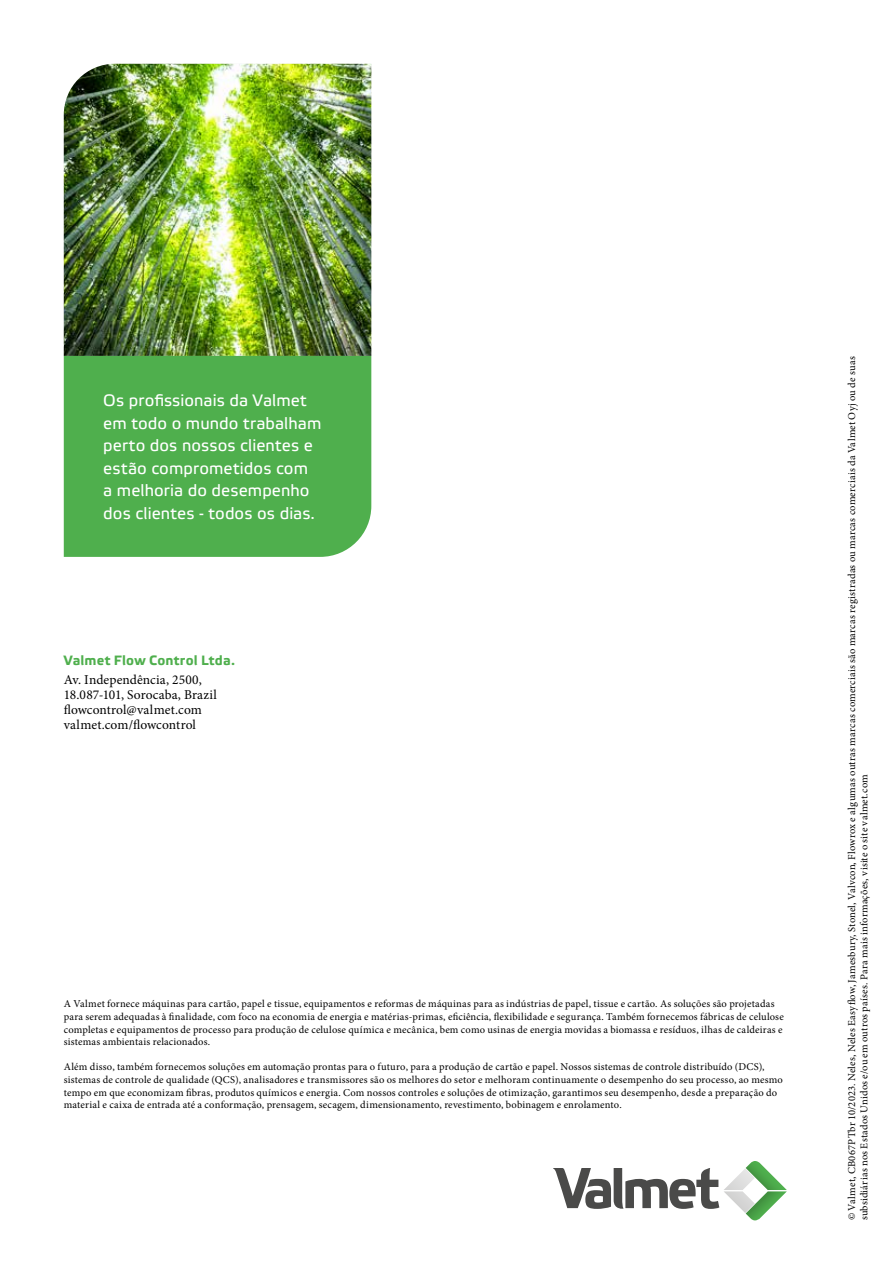
<style>
.page{position:relative;width:893px;height:1263px;background:#fff}
.page>*{position:absolute;margin:0;border:0;box-sizing:border-box;transform-origin:0 0}
.t1{font:16.5px/22.5px "Etelka Text Pro";letter-spacing:.005em;color:#fff}
.t2{font:13.5px/15px "Minion Pro";letter-spacing:.005em;color:#000}
.t3{font:700 13.5px "Etelka Text Pro";letter-spacing:.015em;color:#4faf4d}
.t4{font:10.5px/12.6px "Minion Pro";letter-spacing:.015em;color:#000}
</style>
<div class="page">
<img style="left:64px;top:64px;width:307px;height:292px">
<div style="left:64px;top:356px;width:307px;height:201px;background:#4faf4d"></div>
<svg style="left:553px;top:1161px;width:234px;height:60px"></svg>
<h1 class="t1" style="left:103px;top:390px;width:220px">Os profissionais da Valmet em todo o mundo trabalham perto dos nossos clientes e estão comprometidos com<br>a melhoria do desempenho dos clientes - todos os dias.</h1>
<p class="t3" style="left:64px;top:652px;width:173px">Valmet Flow Control Ltda.</p>
<p class="t2" style="left:64px;top:672px;width:155px">Av. Independência, 2500,<br>18.087-101, Sorocaba, Brazil flowcontrol@valmet.com valmet.com/flowcontrol</p>
<p class="t4" style="left:64px;top:998px;width:722px">A Valmet fornece máquinas para cartão, papel e tissue, equipamentos e reformas de máquinas para as indústrias de papel, tissue e cartão. As soluções são projetadas para serem adequadas à finalidade, com foco na economia de energia e matérias-primas, eficiência, flexibilidade e segurança. Também fornecemos fábricas de celulose completas e equipamentos de processo para produção de celulose química e mecânica, bem como usinas de energia movidas a biomassa e resíduos, ilhas de caldeiras e sistemas ambientais relacionados.</p>
<p class="t4" style="left:64px;top:1061px;width:720px">Além disso, também fornecemos soluções em automação prontas para o futuro, para a produção de cartão e papel. Nossos sistemas de controle distribuído (DCS), sistemas de controle de qualidade (QCS), analisadores e transmissores são os melhores do setor e melhoram continuamente o desempenho do seu processo, ao mesmo tempo em que economizam fibras, produtos químicos e energia. Com nossos controles e soluções de otimização, garantimos seu desempenho, desde a preparação do material e caixa de entrada até a conformação, prensagem, secagem, dimensionamento, revestimento, bobinagem e enrolamento.</p>
<p class="t4" style="left:845px;top:1220px;width:865px;rotate:-90deg">© Valmet, CB067PTbr 10/2023. Neles, Neles Easyflow, Jamesbury, Stonel, Valvcon, Flowrox e algumas outras marcas comerciais são marcas registradas ou marcas comerciais da Valmet Oyj ou de suas subsidiárias nos Estados Unidos e/ou em outros países. Para mais informações, visite o site valmet.com</p>
</div>
